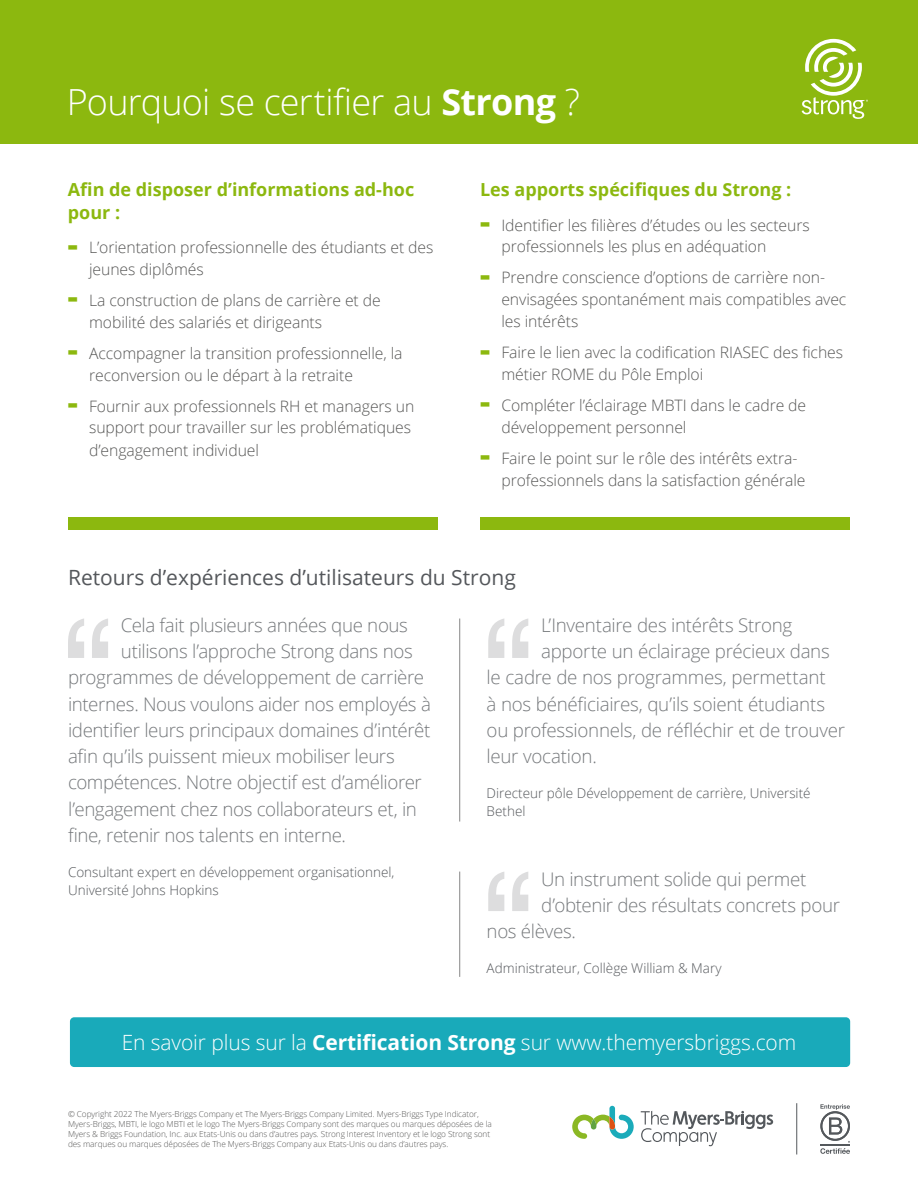
<style>
.page{position:relative;width:918px;height:1188px;background:#fff}
.page>*{position:absolute;margin:0;border:0;box-sizing:border-box;transform-origin:0 0}
.t1{font:300 36px "Open Sans";letter-spacing:-.02em;color:#fff}
.t2{font:300 21px "Open Sans";letter-spacing:-.005em;color:#fff}
.t3{font:21px "Open Sans";color:#54575b}
.t4{font:300 18.75px "Open Sans";letter-spacing:-.02em;color:#76797c}
.t5{font:700 18px/22.5px "Open Sans";color:#8cb80f}
.t6{font:300 15.75px/21.8px "Open Sans";letter-spacing:-.005em;color:#575756}
.t7{font:300 13.5px/18px "Open Sans";color:#54575b}
.t8{font:300 8.25px/9.9px "Open Sans";letter-spacing:-.01em;color:#575756}
.s1{font-weight:700}
.s2{font-weight:800;font-size:28.35px;color:#8cb80f}
</style>
<div class="page">
<div style="left:0;top:0;width:918px;height:144px;background:#8cb80f"></div>
<div style="left:70px;top:1017px;width:780px;height:50px;background:#19aaba;border-radius:4px"></div>
<svg style="left:572px;top:1106px;width:62px;height:33px"></svg>
<svg style="left:641px;top:1111px;width:132px;height:35px"></svg>
<hr style="left:796px;top:1103px;width:1px;height:52px;background:#54585c">
<svg style="left:820px;top:1104px;width:30px;height:50px"></svg>
<hr style="left:459px;top:619px;width:1px;height:203px;background:#878787">
<hr style="left:459px;top:872px;width:1px;height:105px;background:#878787">
<svg style="left:68px;top:618px;width:40px;height:40px"></svg>
<svg style="left:488px;top:618px;width:40px;height:40px"></svg>
<svg style="left:488px;top:872px;width:40px;height:39px"></svg>
<div style="left:481px;top:517px;width:369px;height:13px;background:#8cb80f"></div>
<div style="left:68px;top:517px;width:369px;height:13px;background:#8cb80f"></div>
<svg style="left:802px;top:39px;width:66px;height:80px"></svg>
<h1 class="t1" style="left:67px;top:77px;width:515px">Pourquoi se certifier au <span class="s1">Strong</span> ?</h1>
<p class="t5" style="left:68px;top:178px;width:348px">Afin de disposer d’informations ad-hoc pour :</p>
<p class="t6" style="left:89px;top:236px;width:346px;text-indent:-21px"><span class="s2">-</span> L’orientation professionnelle des étudiants et des jeunes diplômés</p>
<p class="t6" style="left:89px;top:289px;width:293px;text-indent:-21px"><span class="s2">-</span> La construction de plans de carrière et de mobilité des salariés et dirigeants</p>
<p class="t6" style="left:89px;top:342px;width:315px;text-indent:-21px"><span class="s2">-</span> Accompagner la transition professionnelle, la reconversion ou le départ à la retraite</p>
<p class="t6" style="left:89px;top:394px;width:327px;line-height:22.2px;text-indent:-21px"><span class="s2">-</span> Fournir aux professionnels RH et managers un support pour travailler sur les problématiques d’engagement individuel</p>
<p class="t5" style="left:480px;top:178px;width:313px">Les apports spécifiques du Strong :</p>
<p class="t6" style="left:501px;top:214px;width:310px;text-indent:-21px"><span class="s2">-</span> Identifier les filières d’études ou les secteurs professionnels les plus en adéquation</p>
<p class="t6" style="left:501px;top:266px;width:347px;text-indent:-21px"><span class="s2">-</span> Prendre conscience d’options de carrière non&shy;envisagées spontanément mais compatibles avec les intérêts</p>
<p class="t6" style="left:501px;top:341px;width:343px;text-indent:-21px"><span class="s2">-</span> Faire le lien avec la codification RIASEC des fiches métier ROME du Pôle Emploi</p>
<p class="t6" style="left:501px;top:394px;width:306px;text-indent:-21px"><span class="s2">-</span> Compléter l’éclairage MBTI dans le cadre de développement personnel</p>
<p class="t6" style="left:501px;top:447px;width:306px;text-indent:-21px"><span class="s2">-</span> Faire le point sur le rôle des intérêts extra&shy;professionnels dans la satisfaction générale</p>
<h2 class="t3" style="left:68px;top:563px;width:449px">Retours d’expériences d’utilisateurs du Strong</h2>
<p class="t4" style="left:121px;top:612px;width:289px">Cela fait plusieurs années que nous</p>
<p class="t4" style="left:121px;top:638px;width:293px">utilisons l’approche Strong dans nos</p>
<p class="t4" style="left:68px;top:665px;width:358px">programmes de développement de carrière</p>
<p class="t4" style="left:68px;top:691px;width:364px">internes. Nous voulons aider nos employés à</p>
<p class="t4" style="left:68px;top:717px;width:364px">identifier leurs principaux domaines d’intérêt</p>
<p class="t4" style="left:68px;top:743px;width:328px">afin qu’ils puissent mieux mobiliser leurs</p>
<p class="t4" style="left:68px;top:770px;width:355px">compétences. Notre objectif est d’améliorer</p>
<p class="t4" style="left:68px;top:796px;width:350px">l’engagement chez nos collaborateurs et, in</p>
<p class="t4" style="left:68px;top:822px;width:279px">fine, retenir nos talents en interne.</p>
<p class="t7" style="left:68px;top:863px;width:328px">Consultant expert en développement organisationnel,<br>Université Johns Hopkins</p>
<p class="t4" style="left:541px;top:612px;width:253px">L’Inventaire des intérêts Strong</p>
<p class="t4" style="left:541px;top:638px;width:290px">apporte un éclairage précieux dans</p>
<p class="t4" style="left:487px;top:665px;width:341px">le cadre de nos programmes, permettant</p>
<p class="t4" style="left:487px;top:691px;width:340px">à nos bénéficiaires, qu’ils soient étudiants</p>
<p class="t4" style="left:487px;top:717px;width:360px">ou professionnels, de réfléchir et de trouver</p>
<p class="t4" style="left:487px;top:743px;width:112px">leur vocation.</p>
<p class="t7" style="left:487px;top:784px;width:325px">Directeur pôle Développement de carrière, Université<br>Bethel</p>
<p class="t4" style="left:541px;top:866px;width:267px">Un instrument solide qui permet</p>
<p class="t4" style="left:541px;top:892px;width:300px">d’obtenir des résultats concrets pour</p>
<p class="t4" style="left:487px;top:918px;width:91px">nos élèves.</p>
<p class="t7" style="left:487px;top:959px;width:236px">Administrateur, Collège William &amp; Mary</p>
<h2 class="t2" style="left:122px;top:1028px;width:676px">En savoir plus sur la <span class="s1">Certification Strong</span> sur www.themyersbriggs.com</h2>
<p class="t8" style="left:68px;top:1109px;width:425px">© Copyright 2022 The Myers-Briggs Company et The Myers-Briggs Company Limited. Myers-Briggs Type Indicator, Myers-Briggs, MBTI, le logo MBTI et le logo The Myers-Briggs Company sont des marques ou marques déposées de la Myers &amp; Briggs Foundation, Inc. aux Etats-Unis ou dans d’autres pays. Strong Interest Inventory et le logo Strong sont des marques ou marques déposées de The Myers-Briggs Company aux Etats-Unis ou dans d’autres pays.</p>
</div>
